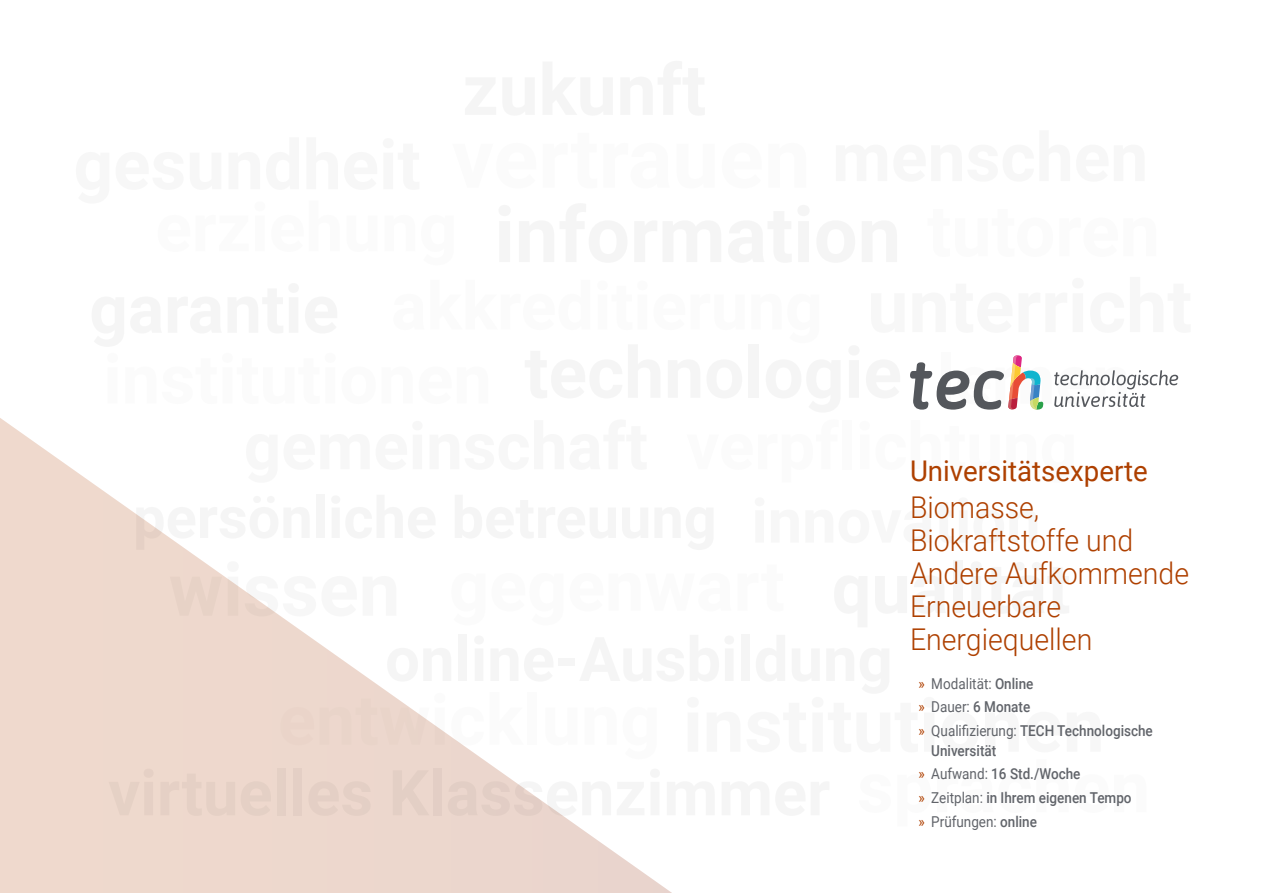
<style>
.page{position:relative;width:1263px;height:893px;background:#fff}
.page>*{position:absolute;margin:0;border:0;box-sizing:border-box;transform-origin:0 0}
.t1{font:300 30px/33px "Roboto";color:#ae4000;scale:.95 1}
.t2{font:28.5px "Roboto";color:#ae4000}
.t3{font:500 15px/23.7px "Roboto";color:#61646a;scale:.9 1}
.t4{font:15px/23.7px "Roboto";color:#61646a;scale:.9 1}
.s1{color:#af4000}
.s2{font-weight:500}
.s3{font-weight:400;color:#af4000}
.s4{font-weight:400}
</style>
<div class="page">
<div style="left:749px;top:344px;width:10px;height:54px;background:#f5f5f5"></div>
<div style="left:941px;top:352px;width:9px;height:52px;background:#fbfbfb"></div>
<div style="left:843px;top:420px;width:9px;height:49px;background:#fbfbfb"></div>
<div style="left:953px;top:560px;width:9px;height:53px;background:#f5f5f5"></div>
<div style="left:741px;top:635px;width:9px;height:46px;background:#f5f5f5"></div>
<svg style="left:0;top:418px;width:672px;height:475px"></svg>
<svg style="left:910px;top:355px;width:268px;height:55px"></svg>
<h2 class="t2" style="left:910px;top:451px;width:239px">Universitätsexperte</h2>
<h1 class="t1" style="left:910px;top:490px;width:295px">Biomasse,<br>Biokraftstoffe und<br>Andere Aufkommende<br>Erneuerbare<br>Energiequellen</h1>
<p class="t4" style="left:918px;top:671px;width:262px"><span class="s1">»</span> Modalität: <span class="s2">Online<br></span><span class="s1">»</span> Dauer: <span class="s2">6 Monate<br></span><span class="s1">»</span> Qualifizierung: <span class="s2">TECH Technologische</span></p>
<p class="t3" style="left:918px;top:738px;width:238px;text-indent:13px">Universität<br><span class="s3">»</span> <span class="s4">Aufwand:</span> 16 Std./Woche<br><span class="s3">»</span> <span class="s4">Zeitplan:</span> in Ihrem eigenen Tempo <span class="s3">»</span> <span class="s4">Prüfungen:</span> online</p>
</div>
